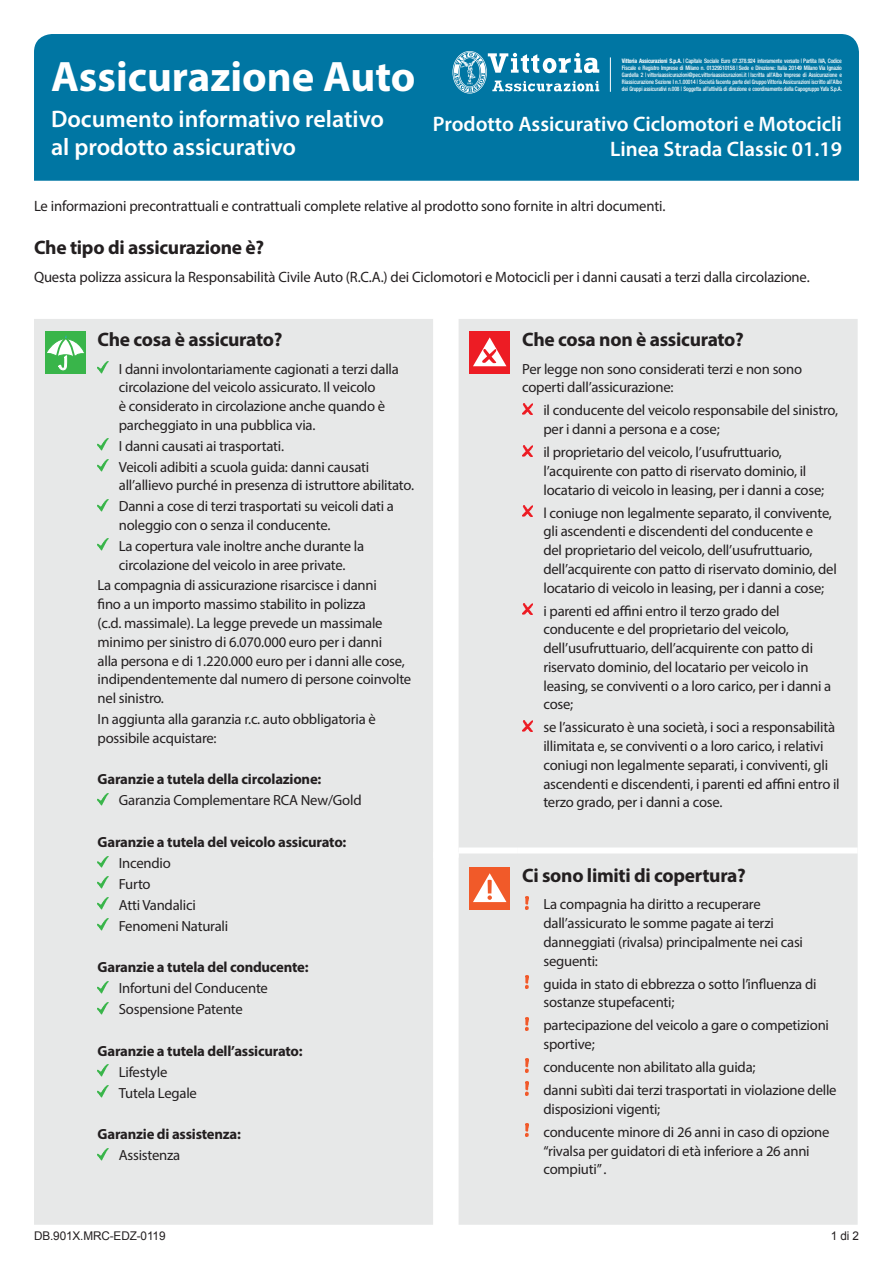
<style>
.page{position:relative;width:893px;height:1263px;background:#fff}
.page>*{position:absolute;margin:0;border:0;box-sizing:border-box;transform-origin:0 0}
.t1{font:700 42.75px "Myriad Pro";color:#fff}
.t2{font:600 24px/28.8px "Myriad Pro";color:#fff}
.t3{font:600 21px/25.2px "Myriad Pro";color:#fff;text-align:right}
.t4{font:700 19.5px "Myriad Pro";letter-spacing:-.015em;color:#231f20}
.t5{font:15px "Myriad Pro";letter-spacing:-.01em;color:#231f20}
.t6{font:14.7px/18.8px "Myriad Pro";letter-spacing:-.015em;color:#231f20}
.t7{font:700 14.7px "Myriad Pro";letter-spacing:-.015em;color:#231f20}
.t8{font:12px "Arial";letter-spacing:-.01em;color:#231f20}
.t9{font:500 condensed 6.15px/7.1px "Helvetica Neue";letter-spacing:-.02em;color:#fff;text-align:justify;scale:.94 1}
.t10{font:500 condensed 6.15px "Helvetica Neue";letter-spacing:-.02em;color:#fff;scale:.9 1}
.s1{font-family:"Helvetica Neue LT Std";font-weight:700}
</style>
<div class="page">
<div style="left:34px;top:319px;width:824px;height:906px;background:#e7e8e8"></div>
<div style="left:459px;top:847px;width:59px;height:6px;background:#fff"></div>
<div style="left:518px;top:847px;width:340px;height:6px;background:#fff"></div>
<div style="left:433px;top:852px;width:26px;height:6px;background:#fff"></div>
<div style="left:45px;top:332px;width:41px;height:42px;background:#39b54a"></div>
<svg style="left:47px;top:335px;width:37px;height:35px"></svg>
<svg style="left:98px;top:362px;width:10px;height:12px"></svg>
<svg style="left:98px;top:439px;width:10px;height:12px"></svg>
<svg style="left:98px;top:460px;width:10px;height:12px"></svg>
<svg style="left:98px;top:499px;width:10px;height:12px"></svg>
<svg style="left:98px;top:539px;width:10px;height:12px"></svg>
<svg style="left:98px;top:793px;width:10px;height:12px"></svg>
<svg style="left:98px;top:856px;width:10px;height:12px"></svg>
<svg style="left:98px;top:877px;width:10px;height:12px"></svg>
<svg style="left:98px;top:898px;width:10px;height:12px"></svg>
<svg style="left:98px;top:919px;width:10px;height:11px"></svg>
<svg style="left:98px;top:981px;width:10px;height:12px"></svg>
<svg style="left:98px;top:1002px;width:10px;height:12px"></svg>
<svg style="left:98px;top:1065px;width:10px;height:12px"></svg>
<svg style="left:98px;top:1086px;width:10px;height:11px"></svg>
<svg style="left:98px;top:1148px;width:10px;height:12px"></svg>
<div style="left:469px;top:332px;width:41px;height:42px;background:#ed1c24"></div>
<svg style="left:473px;top:337px;width:33px;height:29px"></svg>
<svg style="left:522px;top:403px;width:11px;height:11px"></svg>
<svg style="left:522px;top:445px;width:11px;height:11px"></svg>
<svg style="left:522px;top:506px;width:11px;height:10px"></svg>
<svg style="left:522px;top:604px;width:11px;height:10px"></svg>
<svg style="left:522px;top:720px;width:11px;height:11px"></svg>
<div style="left:469px;top:867px;width:41px;height:43px;background:#f15a29"></div>
<svg style="left:473px;top:873px;width:33px;height:29px"></svg>
<svg style="left:525px;top:896px;width:4px;height:13px"></svg>
<svg style="left:525px;top:975px;width:4px;height:13px"></svg>
<svg style="left:525px;top:1017px;width:4px;height:13px"></svg>
<svg style="left:525px;top:1059px;width:4px;height:13px"></svg>
<svg style="left:525px;top:1082px;width:4px;height:13px"></svg>
<img style="left:525px;top:1123px;width:4px;height:14px">
<div style="left:34px;top:34px;width:825px;height:147px;background:#0076a3"></div>
<svg style="left:452px;top:51px;width:147px;height:43px"></svg>
<hr style="left:610px;top:57px;width:1px;height:35px;background:#fff">
<h1 class="t1" style="left:51px;top:49px;width:366px">Assicurazione Auto</h1>
<p class="t9" style="left:622px;top:57px;width:236px"><span class="s1">Vittoria Assicurazioni S.p.A.</span> | Capitale Sociale Euro 67.378.924 interamente versato | Partita IVA, Codice Fiscale e Registro Imprese di Milano n. 01329510158 | Sede e Direzione: Italia 20149 Milano Via Ignazio Gardella 2 | vittoriaassicurazioni@pec.vittoriaassicurazioni.it | Iscritta all’Albo Imprese di Assicurazione e Riassicurazione Sezione I n.1.00014 | Società facente parte del Gruppo Vittoria Assicurazioni iscritto all’Albo</p>
<p class="t10" style="left:622px;top:85px;width:246px">dei Gruppi assicurativi n.008 | Soggetta all’attività di direzione e coordinamento della Capogruppo Yafa S.p.A.</p>
<h2 class="t2" style="left:51px;top:104px;width:335px">Documento informativo relativo al prodotto assicurativo</h2>
<h3 class="t3" style="left:433px;top:110px;width:411px">Prodotto Assicurativo Ciclomotori e Motocicli<br>Linea Strada Classic 01.19</h3>
<p class="t5" style="left:34px;top:197px;width:633px">Le informazioni precontrattuali e contrattuali complete relative al prodotto sono fornite in altri documenti.</p>
<h3 class="t4" style="left:34px;top:234px;width:232px">Che tipo di assicurazione è?</h3>
<p class="t5" style="left:34px;top:267px;width:777px">Questa polizza assicura la Responsabilità Civile Auto (R.C.A.) dei Ciclomotori e Motocicli per i danni causati a terzi dalla circolazione.</p>
<h3 class="t4" style="left:98px;top:327px;width:186px">Che cosa è assicurato?</h3>
<p class="t6" style="left:119px;top:359px;width:282px">I danni involontariamente cagionati a terzi dalla circolazione del veicolo assicurato. Il veicolo<br>è considerato in circolazione anche quando è parcheggiato in una pubblica via.</p>
<p class="t6" style="left:119px;top:435px;width:252px;line-height:20.9px">I danni causati ai trasportati.<br>Veicoli adibiti a scuola guida: danni causati</p>
<p class="t6" style="left:119px;top:475px;width:297px;line-height:20.9px">all’allievo purché in presenza di istruttore abilitato.<br>Danni a cose di terzi trasportati su veicoli dati a</p>
<p class="t6" style="left:119px;top:514px;width:247px;line-height:20.9px">noleggio con o senza il conducente.<br>La copertura vale inoltre anche durante la</p>
<p class="t6" style="left:98px;top:554px;width:281px;line-height:20.9px;text-indent:21px">circolazione del veicolo in aree private.<br>La compagnia di assicurazione risarcisce i danni</p>
<p class="t6" style="left:98px;top:595px;width:315px">fino a un importo massimo stabilito in polizza<br>(c.d. massimale). La legge prevede un massimale minimo per sinistro di 6.070.000 euro per i danni<br>alla persona e di 1.220.000 euro per i danni alle cose, indipendentemente dal numero di persone coinvolte nel sinistro.</p>
<p class="t6" style="left:98px;top:709px;width:280px">In aggiunta alla garanzia r.c. auto obbligatoria è possibile acquistare:</p>
<p class="t7" style="left:98px;top:770px;width:225px">Garanzie a tutela della circolazione:</p>
<p class="t6" style="left:119px;top:791px;width:244px">Garanzia Complementare RCA New/Gold</p>
<p class="t7" style="left:98px;top:832px;width:250px">Garanzie a tutela del veicolo assicurato:</p>
<p class="t6" style="left:119px;top:852px;width:111px;line-height:20.9px">Incendio<br>Furto<br>Atti Vandalici<br>Fenomeni Naturali</p>
<p class="t7" style="left:98px;top:958px;width:212px">Garanzie a tutela del conducente:</p>
<p class="t6" style="left:119px;top:977px;width:151px;line-height:20.9px">Infortuni del Conducente<br>Sospensione Patente</p>
<p class="t7" style="left:98px;top:1041px;width:207px">Garanzie a tutela dell’assicurato:</p>
<p class="t6" style="left:119px;top:1061px;width:80px;line-height:20.9px">Lifestyle<br>Tutela Legale</p>
<p class="t7" style="left:98px;top:1125px;width:145px">Garanzie di assistenza:</p>
<p class="t6" style="left:119px;top:1146px;width:63px">Assistenza</p>
<h3 class="t4" style="left:522px;top:327px;width:223px">Che cosa non è assicurato?</h3>
<p class="t6" style="left:522px;top:359px;width:281px">Per legge non sono considerati terzi e non sono coperti dall’assicurazione:</p>
<p class="t6" style="left:543px;top:401px;width:296px">il conducente del veicolo responsabile del sinistro, per i danni a persona e a cose;</p>
<p class="t6" style="left:543px;top:443px;width:282px">il proprietario del veicolo, l’usufruttuario, l’acquirente con patto di riservato dominio, il locatario di veicolo in leasing, per i danni a cose;</p>
<p class="t6" style="left:543px;top:503px;width:295px">l coniuge non legalmente separato, il convivente, gli ascendenti e discendenti del conducente e<br>del proprietario del veicolo, dell’usufruttuario, dell’acquirente con patto di riservato dominio, del locatario di veicolo in leasing, per i danni a cose;</p>
<p class="t6" style="left:543px;top:601px;width:289px">i parenti ed affini entro il terzo grado del conducente e del proprietario del veicolo, dell’usufruttuario, dell’acquirente con patto di riservato dominio, del locatario per veicolo in leasing, se conviventi o a loro carico, per i danni a cose;</p>
<p class="t6" style="left:543px;top:718px;width:298px">se l’assicurato è una società, i soci a responsabilità illimitata e, se conviventi o a loro carico, i relativi coniugi non legalmente separati, i conviventi, gli ascendenti e discendenti, i parenti ed affini entro il terzo grado, per i danni a cose.</p>
<h3 class="t4" style="left:522px;top:863px;width:225px">Ci sono limiti di copertura?</h3>
<p class="t6" style="left:543px;top:895px;width:261px">La compagnia ha diritto a recuperare dall’assicurato le somme pagate ai terzi danneggiati (rivalsa) principalmente nei casi seguenti:</p>
<p class="t6" style="left:543px;top:974px;width:275px">guida in stato di ebbrezza o sotto l’influenza di sostanze stupefacenti;</p>
<p class="t6" style="left:543px;top:1016px;width:287px">partecipazione del veicolo a gare o competizioni sportive;</p>
<p class="t6" style="left:543px;top:1055px;width:295px;line-height:23px">conducente non abilitato alla guida;<br>danni subìti dai terzi trasportati in violazione delle</p>
<p class="t6" style="left:543px;top:1097px;width:288px;line-height:23px">disposizioni vigenti;<br>conducente minore di 26 anni in caso di opzione</p>
<p class="t6" style="left:543px;top:1141px;width:268px">“rivalsa per guidatori di età inferiore a 26 anni compiuti” .</p>
<p class="t8" style="left:34px;top:1228px;width:133px">DB.901X.MRC-EDZ-0119</p>
<p class="t8" style="left:831px;top:1228px;width:30px">1 di 2</p>
</div>
